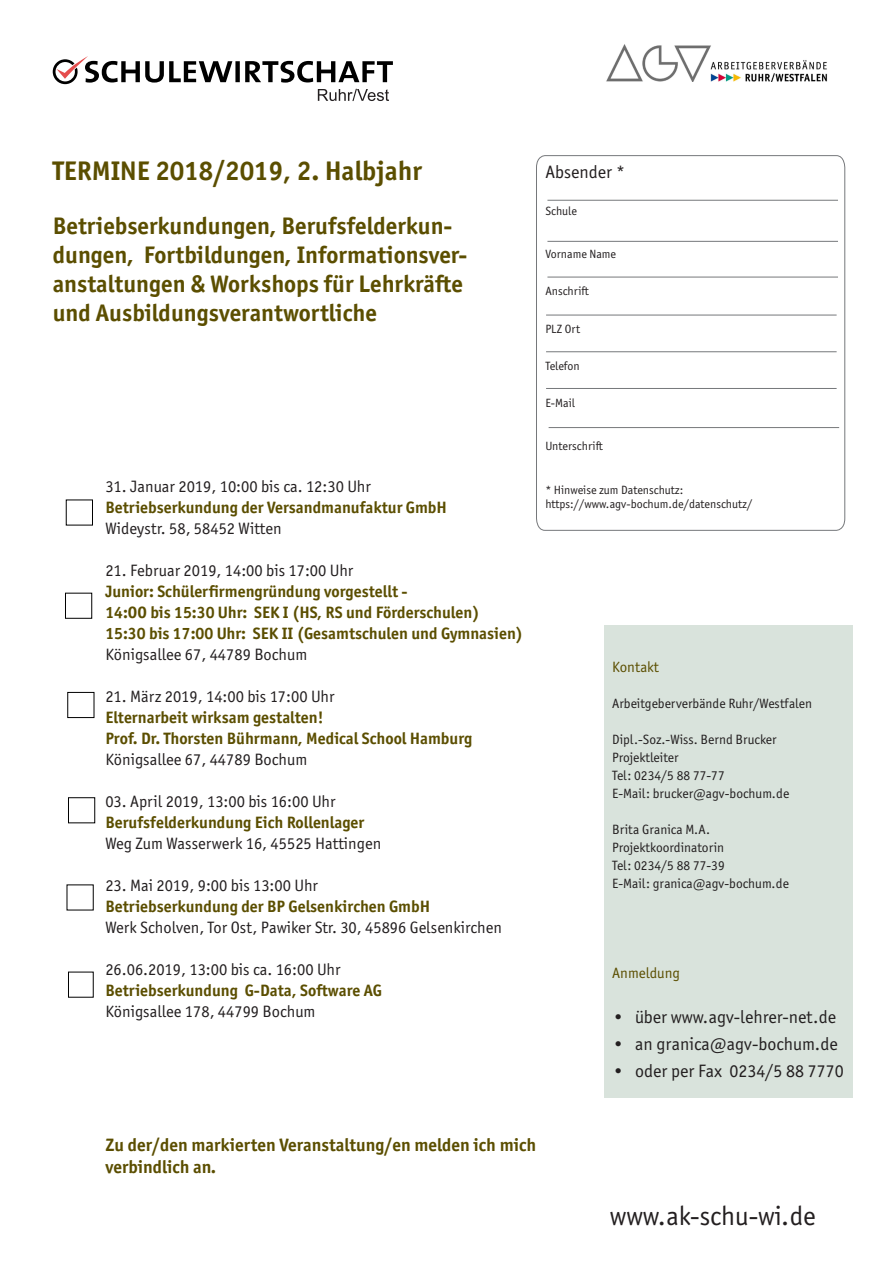
<style>
.page{position:relative;width:893px;height:1263px;background:#fff}
.page>*{position:absolute;margin:0;border:0;box-sizing:border-box;transform-origin:0 0}
.t1{font:700 27px "Officina Sans ITC Pro";color:#5b4e00}
.t2{font:27px "Officina Sans ITC Pro";color:#231f20}
.t3{font:700 24px/28.8px "Officina Sans ITC Pro";color:#5b4e00}
.t4{font:18px "Officina Sans ITC Pro";color:#231f20}
.t5{font:700 18px/21.6px "Officina Sans ITC Pro";color:#5b4e00}
.t6{font:16.5px "Officina Sans ITC Pro";color:#231f20}
.t7{font:700 16.5px "Officina Sans ITC Pro";color:#5b4e00}
.t8{font:15px "Officina Sans ITC Pro";color:#5b4e00}
.t9{font:13.5px "Officina Sans ITC Pro";color:#231f20}
.t10{font:12px "Officina Sans ITC Pro";color:#231f20}
</style>
<div class="page">
<div style="left:604px;top:625px;width:249px;height:473px;background:#d9e3dc"></div>
<img style="left:606px;top:44px;width:222px;height:37px">
<svg style="left:536px;top:155px;width:309px;height:376px"></svg>
<hr style="left:547px;top:277px;width:291px;height:1px;background:#76787b">
<hr style="left:546px;top:315px;width:291px;height:1px;background:#76787b">
<hr style="left:546px;top:351px;width:291px;height:1px;background:#76787b">
<hr style="left:546px;top:388px;width:291px;height:1px;background:#76787b">
<hr style="left:547px;top:241px;width:291px;height:1px;background:#76787b">
<hr style="left:547px;top:200px;width:291px;height:1px;background:#76787b">
<svg style="left:53px;top:56px;width:340px;height:45px"></svg>
<hr style="left:549px;top:427px;width:290px;height:1px;background:#76787b">
<div style="left:65px;top:593px;width:27px;height:26px;border:1px solid #000"></div>
<div style="left:67px;top:692px;width:27px;height:26px;border:1px solid #000"></div>
<div style="left:68px;top:797px;width:27px;height:26px;border:1px solid #000"></div>
<p class="t1" style="left:53px;top:154px;width:371px">TERMINE 2018/2019, 2. Halbjahr</p>
<p class="t3" style="left:53px;top:211px;width:416px">Betriebserkundungen, Berufsfelderkun&shy;dungen, Fortbildungen, Informationsver&shy;anstaltungen &amp; Workshops für Lehrkräfte und Ausbildungsverantwortliche</p>
<p class="t6" style="left:105px;top:476px;width:267px">31. Januar 2019, 10:00 bis ca. 12:30 Uhr</p>
<p class="t7" style="left:105px;top:497px;width:343px">Betriebserkundung der Versandmanufaktur GmbH</p>
<p class="t6" style="left:105px;top:518px;width:178px">Wideystr. 58, 58452 Witten</p>
<p class="t6" style="left:105px;top:560px;width:250px">21. Februar 2019, 14:00 bis 17:00 Uhr</p>
<p class="t7" style="left:105px;top:581px;width:304px">Junior: Schülerfirmengründung vorgestellt -</p>
<p class="t7" style="left:105px;top:602px;width:376px">14:OO bis 15:30 Uhr: SEK I (HS, RS und Förderschulen)</p>
<p class="t7" style="left:105px;top:623px;width:419px">15:30 bis 17:00 Uhr: SEK II (Gesamtschulen und Gymnasien)</p>
<p class="t6" style="left:105px;top:644px;width:203px">Königsallee 67, 44789 Bochum</p>
<p class="t6" style="left:105px;top:686px;width:231px">21. März 2019, 14:00 bis 17:00 Uhr</p>
<p class="t7" style="left:105px;top:707px;width:220px">Elternarbeit wirksam gestalten!</p>
<p class="t7" style="left:105px;top:728px;width:368px">Prof. Dr. Thorsten Bührmann, Medical School Hamburg</p>
<p class="t6" style="left:105px;top:749px;width:203px">Königsallee 67, 44789 Bochum</p>
<p class="t6" style="left:105px;top:791px;width:232px">03. April 2019, 13:00 bis 16:00 Uhr</p>
<p class="t7" style="left:105px;top:812px;width:260px">Berufsfelderkundung Eich Rollenlager</p>
<p class="t6" style="left:105px;top:833px;width:277px">Weg Zum Wasserwerk 16, 45525 Hattingen</p>
<p class="t6" style="left:105px;top:876px;width:214px">23. Mai 2019, 9:00 bis 13:00 Uhr</p>
<p class="t7" style="left:105px;top:896px;width:326px">Betriebserkundung der BP Gelsenkirchen GmbH</p>
<p class="t6" style="left:105px;top:918px;width:398px">Werk Scholven, Tor Ost, Pawiker Str. 30, 45896 Gelsenkirchen</p>
<p class="t6" style="left:105px;top:960px;width:237px">26.06.2019, 13:00 bis ca. 16:00 Uhr</p>
<p class="t7" style="left:105px;top:980px;width:278px">Betriebserkundung G-Data, Software AG</p>
<p class="t6" style="left:105px;top:1002px;width:212px">Königsallee 178, 44799 Bochum</p>
<p class="t4" style="left:545px;top:161px;width:81px">Absender *</p>
<p class="t10" style="left:545px;top:204px;width:33px">Schule</p>
<p class="t10" style="left:545px;top:247px;width:72px">Vorname Name</p>
<p class="t10" style="left:545px;top:284px;width:45px">Anschrift</p>
<p class="t10" style="left:545px;top:322px;width:36px">PLZ Ort</p>
<p class="t10" style="left:545px;top:359px;width:36px">Telefon</p>
<p class="t10" style="left:545px;top:396px;width:31px">E-Mail</p>
<p class="t10" style="left:545px;top:439px;width:59px">Unterschrift</p>
<p class="t10" style="left:545px;top:483px;width:139px">* Hinweise zum Datenschutz:</p>
<p class="t10" style="left:545px;top:497px;width:209px">https://www.agv-bochum.de/datenschutz/</p>
<p class="t8" style="left:612px;top:658px;width:48px">Kontakt</p>
<p class="t9" style="left:612px;top:695px;width:201px">Arbeitgeberverbände Ruhr/Westfalen</p>
<p class="t9" style="left:612px;top:731px;width:166px">Dipl.-Soz.-Wiss. Bernd Brucker</p>
<p class="t9" style="left:612px;top:749px;width:68px">Projektleiter</p>
<p class="t9" style="left:612px;top:767px;width:114px">Tel: 0234/5 88 77-77</p>
<p class="t9" style="left:612px;top:785px;width:179px">E-Mail: brucker@agv-bochum.de</p>
<p class="t9" style="left:612px;top:821px;width:99px">Brita Granica M.A.</p>
<p class="t9" style="left:612px;top:839px;width:114px">Projektkoordinatorin</p>
<p class="t9" style="left:612px;top:857px;width:114px">Tel: 0234/5 88 77-39</p>
<p class="t9" style="left:612px;top:875px;width:178px">E-Mail: granica@agv-bochum.de</p>
<p class="t8" style="left:612px;top:964px;width:69px">Anmeldung</p>
<p class="t4" style="left:614px;top:1006px;width:224px">• über www.agv-lehrer-net.de</p>
<p class="t4" style="left:614px;top:1033px;width:226px">• an granica@agv-bochum.de</p>
<p class="t4" style="left:614px;top:1060px;width:231px">• oder per Fax 0234/5 88 7770</p>
<p class="t5" style="left:105px;top:1134px;width:432px">Zu der/den markierten Veranstaltung/en melden ich mich verbindlich an.</p>
<p class="t2" style="left:610px;top:1200px;width:207px">www.ak-schu-wi.de</p>
</div>
